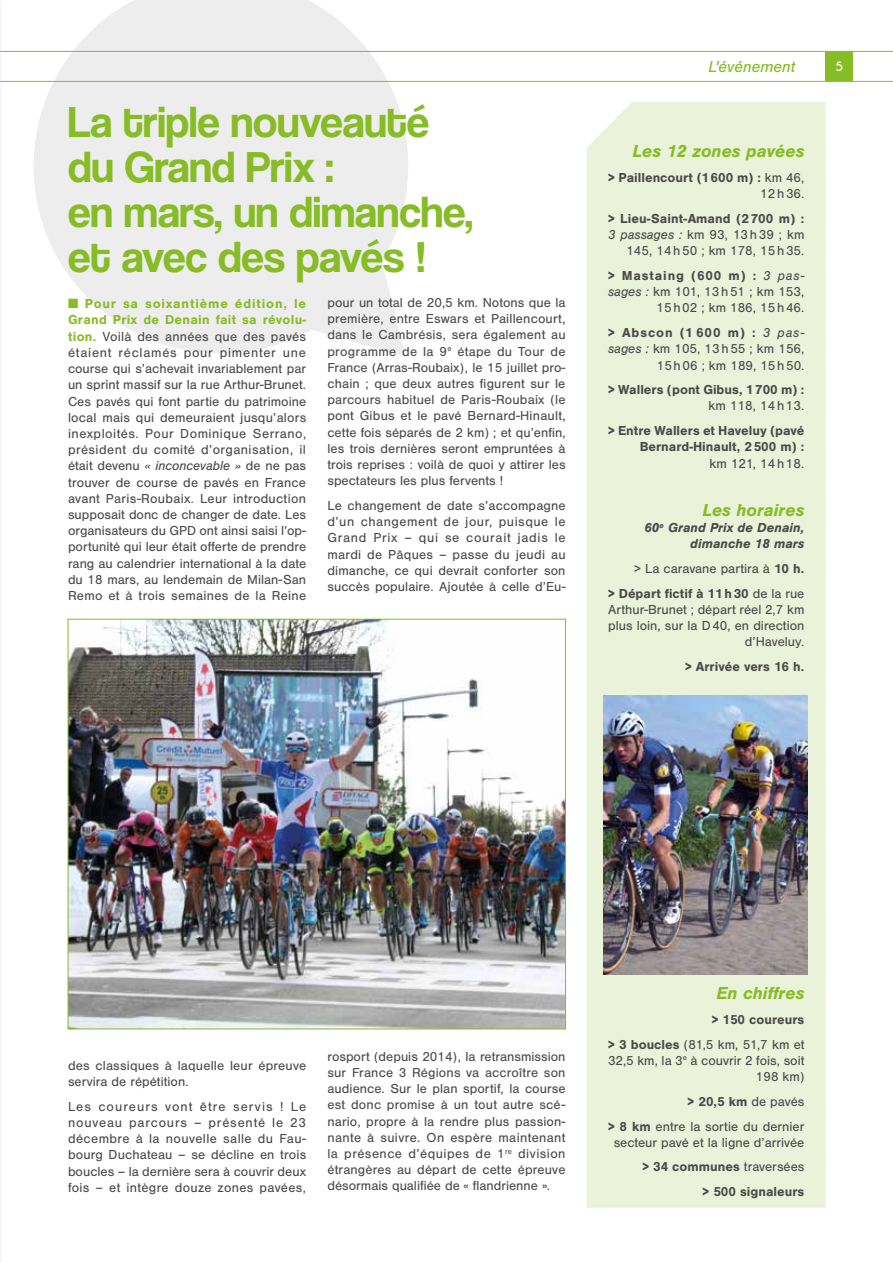
<style>
.page{position:relative;width:893px;height:1263px;background:#fff}
.page>*{position:absolute;margin:0;border:0;box-sizing:border-box;transform-origin:0 0}
.t1{font:45px/45px "Coolvetica Rg";color:#86bc25}
.t2{font:italic 700 18px "Nimbus San";color:#86bc25}
.t3{font:italic 16.5px "Nimbus San";color:#86bc25}
.t4{font:13.5px/16.2px "Nimbus San";color:#4a4a49;text-align:right}
.t5{font:700 13.5px/16.2px "Nimbus San";color:#4a4a49;text-align:right}
.t6{font:italic 700 13.5px/16.2px "Nimbus San";color:#4a4a49;text-align:right}
.t7{font:700 12px "Caviar Dreams";color:#fff}
.s1{color:#86bc25}
.s2{font-weight:700;color:#86bc25}
.s3{font-style:italic}
.s4{font-weight:400}
.s5{font-weight:700}
</style>
<div class="page">
<svg style="left:34px;top:0;width:374px;height:357px;fill:#eeeded"></svg>
<div style="left:587px;top:102px;width:239px;height:1106px;background:#eaf2da"></div>
<hr style="left:0;top:51px;width:893px;height:1px;background:#86bc25">
<hr style="left:0;top:81px;width:893px;height:1px;background:#86bc25">
<div style="left:825px;top:52px;width:28px;height:29px;background:#86bc25"></div>
<img style="left:70px;top:621px;width:494px;height:406px">
<img style="left:604px;top:696px;width:204px;height:278px">
<h1 class="t1" style="left:68px;top:99px;width:406px">La triple nouveauté du Grand Prix :<br>en mars, un dimanche, et avec des pavés !</h1>
<p class="t4" style="left:68px;top:296px;width:240px;text-align:justify"><span class="s1">■</span> <span class="s2">Pour sa soixantième édition, le Grand Prix de Denain fait sa révolu&shy;tion.</span> Voilà des années que des pavés étaient réclamés pour pimenter une course qui s’achevait invariablement par un sprint massif sur la rue Arthur-Brunet.<br>Ces pavés qui font partie du patrimoine local mais qui demeuraient jusqu’alors inexploités. Pour Dominique Serrano, président du comité d’organisation, il était devenu <span class="s3">« inconcevable »</span> de ne pas trouver de course de pavés en France avant Paris-Roubaix. Leur introduction supposait donc de changer de date. Les organisateurs du GPD ont ainsi saisi l’op&shy;portunité qui leur était offerte de prendre rang au calendrier international à la date du 18 mars, au lendemain de Milan-San Remo et à trois semaines de la Reine</p>
<p class="t4" style="left:327px;top:295px;width:240px;text-align:justify">pour un total de 20,5 km. Notons que la première, entre Eswars et Paillencourt, dans le Cambrésis, sera également au programme de la 9<sup>e</sup> étape du Tour de France (Arras-Roubaix), le 15 juillet pro&shy;chain ; que deux autres figurent sur le parcours habituel de Paris-Roubaix (le pont Gibus et le pavé Bernard-Hinault, cette fois séparés de 2 km) ; et qu’enfin, les trois dernières seront empruntées à trois reprises : voilà de quoi y attirer les spectateurs les plus fervents !</p>
<p class="t4" style="left:327px;top:498px;width:240px;text-align:justify">Le changement de date s’accompagne d’un changement de jour, puisque le Grand Prix – qui se courait jadis le mardi de Pâques – passe du jeudi au dimanche, ce qui devrait conforter son succès populaire. Ajoutée à celle d’Eu-</p>
<p class="t3" style="left:708px;top:57px;width:88px">L'événement</p>
<p class="t7" style="left:835px;top:59px;width:9px">5</p>
<h2 class="t2" style="left:633px;top:141px;width:173px">Les 12 zones pavées</h2>
<p class="t5" style="left:608px;top:170px;width:198px">&gt; Paillencourt (1600 m) : <span class="s4">km 46,<br>12h36.</span></p>
<p class="t4" style="left:608px;top:211px;width:198px"><span class="s5">&gt; Lieu-Saint-Amand (2700 m) :<br></span><span class="s3">3 passages :</span> km 93, 13h39 ; km<br>145, 14h50 ; km 178, 15h35.</p>
<p class="t4" style="left:608px;top:268px;width:198px"><span class="s5">&gt; Mastaing (600 m) :</span> <span class="s3">3 pas&shy;sages :</span> km 101, 13h51 ; km 153,<br>15h02 ; km 186, 15h46.</p>
<p class="t4" style="left:608px;top:325px;width:198px"><span class="s5">&gt; Abscon (1 600 m) :</span> <span class="s3">3 pas&shy;sages :</span> km 105, 13h55 ; km 156,<br>15h06 ; km 189, 15h50.</p>
<p class="t5" style="left:608px;top:382px;width:198px">&gt; Wallers (pont Gibus, 1700 m) :</p>
<p class="t4" style="left:709px;top:398px;width:97px">km 118, 14h13.</p>
<p class="t5" style="left:608px;top:423px;width:198px">&gt; Entre Wallers et Haveluy (pavé<br>Bernard-Hinault, 2500 m) :</p>
<p class="t4" style="left:709px;top:455px;width:96px">km 121, 14h18.</p>
<h2 class="t2" style="left:702px;top:499px;width:104px">Les horaires</h2>
<p class="t6" style="left:644px;top:519px;width:162px">60<sup>e</sup> Grand Prix de Denain, dimanche 18 mars</p>
<p class="t4" style="left:608px;top:556px;width:198px;line-height:24.8px">&gt; La caravane partira à <span class="s5">10 h.<br>&gt; Départ fictif à 11h30</span> de la rue</p>
<p class="t4" style="left:608px;top:602px;width:198px">Arthur-Brunet ; départ réel 2,7 km plus loin, sur la D40, en direction d’Haveluy.</p>
<p class="t5" style="left:685px;top:659px;width:121px">&gt; Arrivée vers 16 h.</p>
<p class="t4" style="left:68px;top:1057px;width:240px;text-align:left">des classiques à laquelle leur épreuve servira de répétition.</p>
<p class="t4" style="left:68px;top:1098px;width:240px;text-align:justify">Les coureurs vont être servis ! Le nouveau parcours – présenté le 23 décembre à la nouvelle salle du Fau&shy;bourg Duchateau – se décline en trois boucles – la dernière sera à couvrir deux fois – et intègre douze zones pavées,</p>
<p class="t4" style="left:327px;top:1048px;width:240px;text-align:justify">rosport (depuis 2014), la retransmission sur France 3 Régions va accroître son audience. Sur le plan sportif, la course est donc promise à un tout autre scé&shy;nario, propre à la rendre plus passion&shy;nante à suivre. On espère maintenant la présence d’équipes de 1<sup>re</sup> division étrangères au départ de cette épreuve désormais qualifiée de « flandrienne ».</p>
<h2 class="t2" style="left:716px;top:983px;width:90px">En chiffres</h2>
<p class="t5" style="left:608px;top:1007px;width:198px;line-height:24.8px">&gt; 150 coureurs<br>&gt; 3 boucles <span class="s4">(81,5 km, 51,7 km et</span></p>
<p class="t4" style="left:608px;top:1052px;width:198px">32,5 km, la 3<sup>e</sup> à couvrir 2 fois, soit<br>198 km)</p>
<p class="t4" style="left:608px;top:1089px;width:198px;line-height:24.8px"><span class="s5">&gt; 20,5 km</span> de pavés<br><span class="s5">&gt; 8 km</span> entre la sortie du dernier</p>
<p class="t4" style="left:614px;top:1130px;width:192px;line-height:24.8px">secteur pavé et la ligne d’arrivée <span class="s5">&gt; 34 communes</span> traversées<br><span class="s5">&gt; 500 signaleurs</span></p>
</div>
